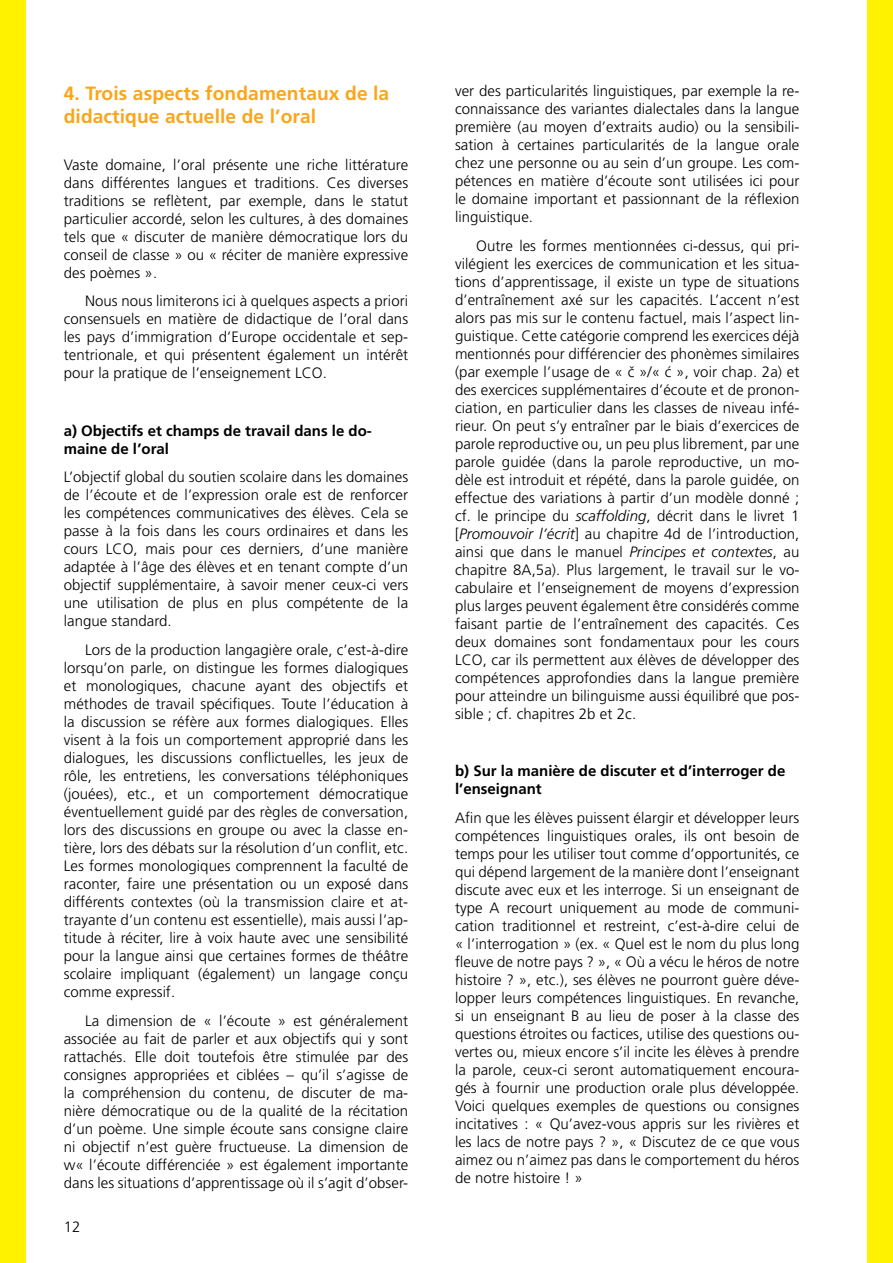
<style>
.page{position:relative;width:893px;height:1263px;background:#fff}
.page>*{position:absolute;margin:0;border:0;box-sizing:border-box;transform-origin:0 0}
.t1{font:700 19.2px/23.1px "Frutiger";letter-spacing:.005em;color:#faa61a}
.t2{font:300 15px/18px "Frutiger LT Pro";letter-spacing:.005em;color:#000;text-align:justify}
.t3{font:700 15px/18px "Frutiger";color:#000}
.t4{font:700 15px/18px "Frutiger LT Pro";color:#000}
.t5{font:300 15px "Frutiger";color:#000}
.s1{font-style:italic}
</style>
<div class="page">
<div style="left:0;top:0;width:26px;height:1263px;background:#fff200"></div>
<div style="left:867px;top:0;width:26px;height:1263px;background:#fff200"></div>
<p class="t1" style="left:64px;top:82px;width:327px">4. Trois aspects fondamentaux de la didactique actuelle de l’oral</p>
<p class="t2" style="left:64px;top:156px;width:346px">Vaste domaine, l’oral présente une riche littérature dans différentes langues et traditions. Ces diverses traditions se reflètent, par exemple, dans le statut particulier accordé, selon les cultures, à des domaines tels que « discuter de manière démocratique lors du conseil de classe » ou « réciter de manière expressive des poèmes ».</p>
<p class="t2" style="left:64px;top:292px;width:346px;text-indent:21px">Nous nous limiterons ici à quelques aspects a priori consensuels en matière de didactique de l’oral dans les pays d’immigration d’Europe occidentale et sep&shy;tentrionale, et qui présentent également un intérêt pour la pratique de l’enseignement LCO.</p>
<p class="t4" style="left:64px;top:421px;width:310px">a) Objectifs et champs de travail dans le do&shy;maine de l’oral</p>
<p class="t2" style="left:64px;top:468px;width:346px">L’objectif global du soutien scolaire dans les domaines de l’écoute et de l’expression orale est de renforcer les compétences communicatives des élèves. Cela se passe à la fois dans les cours ordinaires et dans les cours LCO, mais pour ces derniers, d’une manière adaptée à l’âge des élèves et en tenant compte d’un objectif supplémentaire, à savoir mener ceux-ci vers une utilisation de plus en plus compétente de la langue standard.</p>
<p class="t2" style="left:64px;top:641px;width:346px;text-indent:21px">Lors de la production langagière orale, c’est-à-dire lorsqu’on parle, on distingue les formes dialogiques et monologiques, chacune ayant des objectifs et méthodes de travail spécifiques. Toute l’éducation à la discussion se réfère aux formes dialogiques. Elles visent à la fois un comportement approprié dans les dialogues, les discussions conflictuelles, les jeux de rôle, les entretiens, les conversations téléphoniques (jouées), etc., et un comportement démocratique éventuellement guidé par des règles de conversation, lors des discussions en groupe ou avec la classe en&shy;tière, lors des débats sur la résolution d’un conflit, etc.<br>Les formes monologiques comprennent la faculté de raconter, faire une présentation ou un exposé dans différents contextes (où la transmission claire et at&shy;trayante d’un contenu est essentielle), mais aussi l’ap&shy;titude à réciter, lire à voix haute avec une sensibilité pour la langue ainsi que certaines formes de théâtre scolaire impliquant (également) un langage conçu comme expressif.</p>
<p class="t2" style="left:64px;top:1011px;width:346px;text-indent:21px">La dimension de « l’écoute » est généralement associée au fait de parler et aux objectifs qui y sont rattachés. Elle doit toutefois être stimulée par des consignes appropriées et ciblées – qu’il s’agisse de la compréhension du contenu, de discuter de ma&shy;nière démocratique ou de la qualité de la récitation d’un poème. Une simple écoute sans consigne claire ni objectif n’est guère fructueuse. La dimension de w« l’écoute différenciée » est également importante dans les situations d’apprentissage où il s’agit d’obser-</p>
<p class="t5" style="left:64px;top:1218px;width:18px">12</p>
<p class="t2" style="left:455px;top:82px;width:346px">ver des particularités linguistiques, par exemple la re&shy;connaissance des variantes dialectales dans la langue première (au moyen d’extraits audio) ou la sensibili&shy;sation à certaines particularités de la langue orale chez une personne ou au sein d’un groupe. Les com&shy;pétences en matière d’écoute sont utilisées ici pour le domaine important et passionnant de la réflexion linguistique.</p>
<p class="t2" style="left:455px;top:237px;width:346px;text-indent:21px">Outre les formes mentionnées ci-dessus, qui pri&shy;vilégient les exercices de communication et les situa&shy;tions d’apprentissage, il existe un type de situations d’entraînement axé sur les capacités. L’accent n’est alors pas mis sur le contenu factuel, mais l’aspect lin&shy;guistique. Cette catégorie comprend les exercices déjà mentionnés pour différencier des phonèmes similaires (par exemple l’usage de « č »/« ć », voir chap. 2a) et des exercices supplémentaires d’écoute et de pronon&shy;ciation, en particulier dans les classes de niveau infé&shy;rieur. On peut s’y entraîner par le biais d’exercices de parole reproductive ou, un peu plus librement, par une parole guidée (dans la parole reproductive, un mo&shy;dèle est introduit et répété, dans la parole guidée, on effectue des variations à partir d’un modèle donné ; cf. le principe du <span class="s1">scaffolding</span>, décrit dans le livret 1 [<span class="s1">Promouvoir l’écrit</span>] au chapitre 4d de l’introduction, ainsi que dans le manuel <span class="s1">Principes et contextes</span>, au chapitre 8A,5a). Plus largement, le travail sur le vo&shy;cabulaire et l’enseignement de moyens d’expression plus larges peuvent également être considérés comme faisant partie de l’entraînement des capacités. Ces deux domaines sont fondamentaux pour les cours LCO, car ils permettent aux élèves de développer des compétences approfondies dans la langue première pour atteindre un bilinguisme aussi équilibré que pos&shy;sible ; cf. chapitres 2b et 2c.</p>
<p class="t3" style="left:455px;top:762px;width:332px">b) Sur la manière de discuter et d’interroger de l’enseignant</p>
<p class="t2" style="left:455px;top:809px;width:346px">Afin que les élèves puissent élargir et développer leurs compétences linguistiques orales, ils ont besoin de temps pour les utiliser tout comme d’opportunités, ce qui dépend largement de la manière dont l’enseignant discute avec eux et les interroge. Si un enseignant de type A recourt uniquement au mode de communi&shy;cation traditionnel et restreint, c’est-à-dire celui de « l’interrogation » (ex. « Quel est le nom du plus long fleuve de notre pays ? », « Où a vécu le héros de notre histoire ? », etc.), ses élèves ne pourront guère déve&shy;lopper leurs compétences linguistiques. En revanche, si un enseignant B au lieu de poser à la classe des questions étroites ou factices, utilise des questions ou&shy;vertes ou, mieux encore s’il incite les élèves à prendre la parole, ceux-ci seront automatiquement encoura&shy;gés à fournir une production orale plus développée.<br>Voici quelques exemples de questions ou consignes incitatives : « Qu’avez-vous appris sur les rivières et les lacs de notre pays ? », « Discutez de ce que vous aimez ou n’aimez pas dans le comportement du héros de notre histoire ! »</p>
</div>
